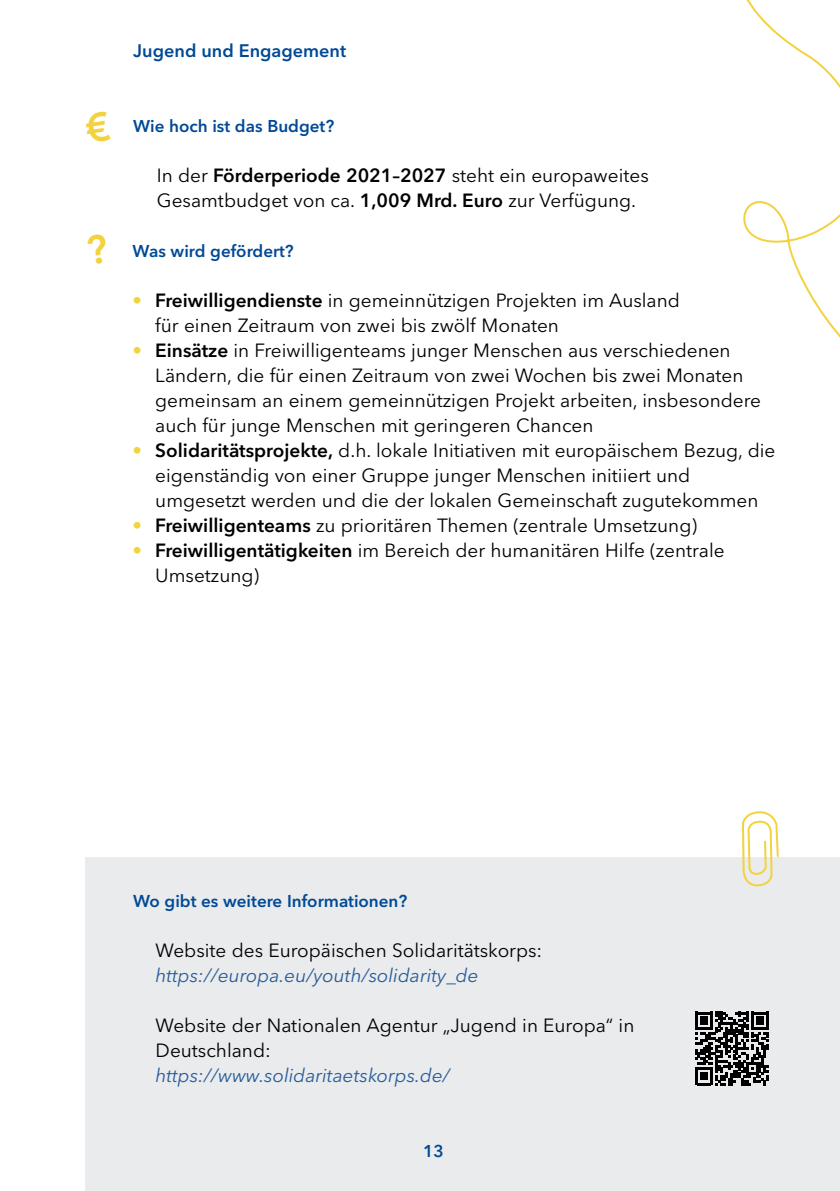
<style>
.page{position:relative;width:840px;height:1191px;background:#fff}
.page>*{position:absolute;margin:0;border:0;box-sizing:border-box;transform-origin:0 0}
.Fließtext{font:19px/25px "Avenir Next LT Pro";color:#000}
.Fließtext-2{font:italic 19px "Avenir Next LT Pro";color:#275b9b}
.t1{font:600 18px "Avenir Next LT Pro";color:#004996}
.Fragen__Subheadline{font:600 17px "Avenir Next LT Pro";color:#004996}
.s1{font-weight:600}
.s2{font-weight:600;color:#f3d240}
</style>
<div class="page">
<div style="left:85px;top:857px;width:754px;height:334px;background:#e9ebec"></div>
<svg style="left:743px;top:0;width:96px;height:337px"></svg>
<svg style="left:695px;top:811px;width:84px;height:275px"></svg>
<p class="t1" style="left:133px;top:39px;width:214px">Jugend und Engagement</p>
<p class="Fragen__Subheadline" style="left:133px;top:115px;width:202px">Wie hoch ist das Budget?</p>
<p class="Fließtext" style="left:157px;top:162px;width:493px">In der <span class="s1">Förderperiode 2021–2027</span> steht ein europaweites<br>Gesamtbudget von ca. <span class="s1">1,009 Mrd. Euro</span> zur Verfügung.</p>
<p class="Fragen__Subheadline" style="left:132px;top:240px;width:162px">Was wird gefördert?</p>
<p class="Fließtext" style="left:155px;top:287px;width:526px;text-indent:-23px"><span class="s2">•</span> <span class="s1">Freiwilligendienste</span> in gemeinnützigen Projekten im Ausland fü r einen Zeitraum von zwei bis zwölf Monaten</p>
<p class="Fließtext" style="left:155px;top:337px;width:607px;text-indent:-23px"><span class="s2">•</span> <span class="s1">Einsätze</span> in Freiwilligenteams junger Menschen aus verschiedenen Ländern, die fü r einen Zeitraum von zwei Wochen bis zwei Monaten gemeinsam an einem gemeinnützigen Projekt arbeiten, insbesondere auch fü r junge Menschen mit geringeren Chancen</p>
<p class="Fließtext" style="left:155px;top:437px;width:621px;text-indent:-23px"><span class="s2">•</span> <span class="s1">Solidaritätsprojekte,</span> d.h. lokale Initiativen mit europäischem Bezug, die eigenständig von einer Gruppe junger Menschen initiiert und umgesetzt werden und die der lokalen Gemeinschaft zugutekommen</p>
<p class="Fließtext" style="left:132px;top:512px;width:565px"><span class="s2">•</span> <span class="s1">Freiwilligenteams</span> zu prioritären Themen (zentrale Umsetzung)</p>
<p class="Fließtext" style="left:155px;top:537px;width:570px;text-indent:-23px"><span class="s2">•</span> <span class="s1">Freiwilligentätigkeiten</span> im Bereich der humanitären Hilfe (zentrale<br>Umsetzung)</p>
<p class="Fragen__Subheadline" style="left:133px;top:890px;width:276px">Wo gibt es weitere Informationen?</p>
<p class="Fließtext" style="left:155px;top:937px;width:388px">Website des Europäischen Solidaritätskorps:</p>
<p class="Fließtext-2" style="left:155px;top:964px;width:324px">https://europa.eu/youth/solidarity_de</p>
<p class="Fließtext" style="left:155px;top:1012px;width:480px">Website der Nationalen Agentur „Jugend in Europa“ in<br>Deutschland:</p>
<p class="Fließtext-2" style="left:155px;top:1064px;width:295px">https://www.solidaritaetskorps.de/</p>
<p class="Fragen__Subheadline" style="left:423px;top:1140px;width:22px">13</p>
</div>
